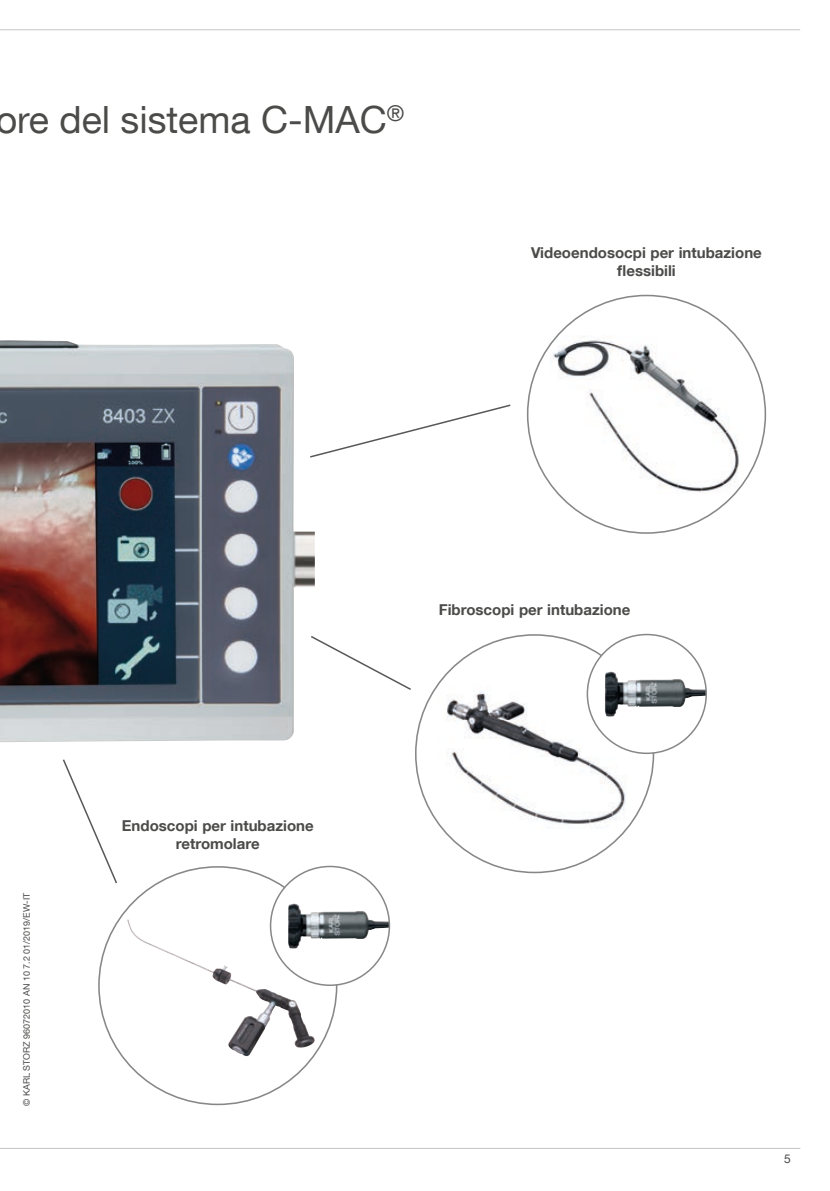
<style>
.page{position:relative;width:830px;height:1191px;background:#fff}
.page>*{position:absolute;margin:0;border:0;box-sizing:border-box;transform-origin:0 0}
.t1{font:37.5px "KS Helvetica Neue";color:#4b4b4a}
.t2{font:700 15px/18px "KS Helvetica Neue";color:#4b4b4a;text-align:center}
.t3{font:12px "KS Helvetica Neue";color:#4b4b4a}
.t4{font:9px "KS Helvetica Neue";color:#4b4b4a}
</style>
<div class="page">
<hr style="left:0;top:29px;width:799px;height:1px;background:#c7c7c6">
<svg style="left:63px;top:759px;width:54px;height:125px"></svg>
<svg style="left:315px;top:637px;width:96px;height:53px"></svg>
<svg style="left:315px;top:404px;width:196px;height:53px"></svg>
<img style="left:127px;top:920px;width:189px;height:136px">
<img style="left:437px;top:685px;width:192px;height:150px">
<img style="left:549px;top:335px;width:193px;height:158px">
<div style="left:270px;top:866px;width:119px;height:119px;background:#fff;border-radius:50%"></div>
<img style="left:288px;top:903px;width:101px;height:45px">
<div style="left:270px;top:865px;width:120px;height:121px;border:2px solid #878787;border-radius:50%"></div>
<div style="left:587px;top:634px;width:119px;height:119px;background:#fff;border-radius:50%"></div>
<img style="left:605px;top:671px;width:101px;height:45px">
<div style="left:586px;top:634px;width:120px;height:120px;border:2px solid #878787;border-radius:50%"></div>
<hr style="left:0;top:1148px;width:799px;height:1px;background:#c7c7c6">
<img style="left:0;top:340px;width:315px;height:402px">
<h1 class="t1" style="left:-5px;top:97px;width:410px">ore del sistema C-MAC<sup>®</sup></h1>
<p class="t2" style="left:531px;top:244px;width:232px">Videoendosocpi per intubazione flessibili</p>
<p class="t4" style="left:21px;top:1106px;width:214px;rotate:-90deg">© KARL STORZ 96072010 AN 10 7.2 01/2019/EW-IT</p>
<p class="t2" style="left:122px;top:816px;width:193px">Endoscopi per intubazione retromolare</p>
<p class="t2" style="left:438px;top:600px;width:193px">Fibroscopi per intubazione</p>
<p class="t3" style="left:783px;top:1151px;width:8px">5</p>
</div>
